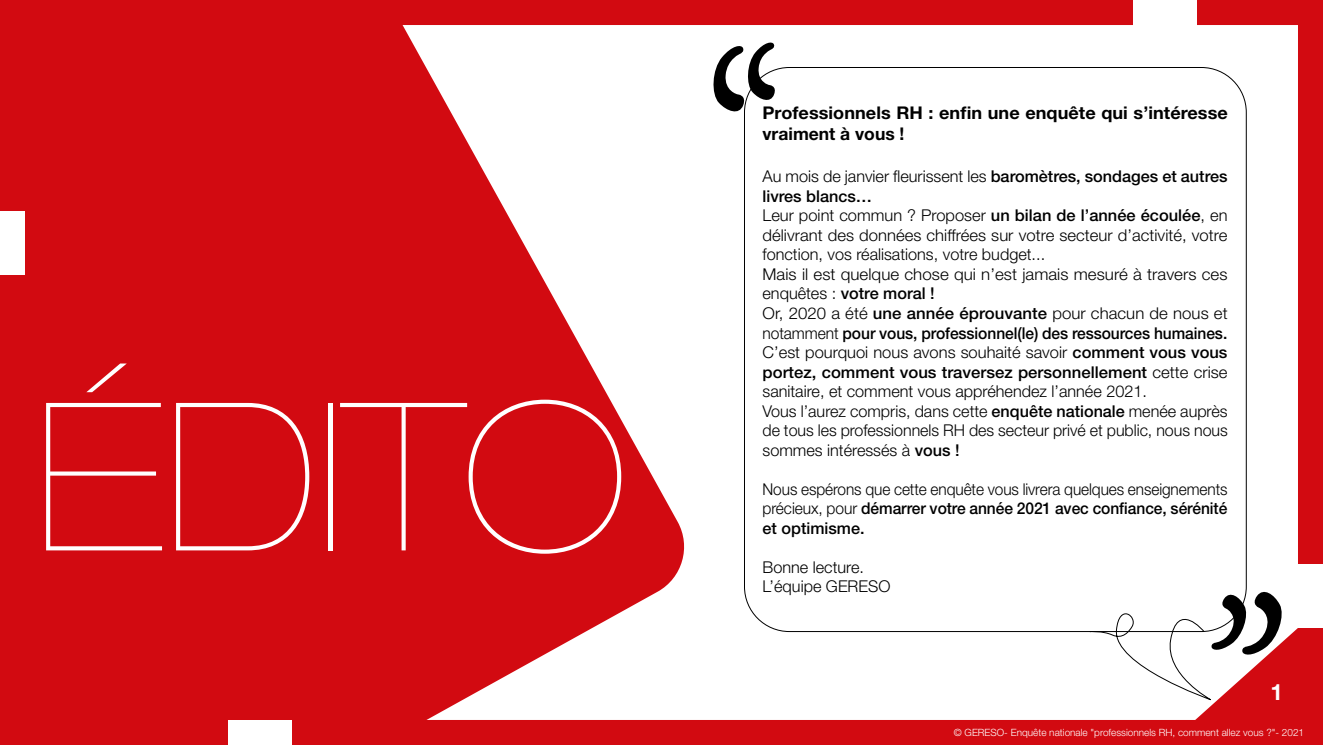
<style>
.page{position:relative;width:1323px;height:745px;background:#fff}
.page>*{position:absolute;margin:0;border:0;box-sizing:border-box;transform-origin:0 0}
.t1{font:200 expanded 206.25px "Helvetica Neue LT Std";color:#fff}
.t2{font:700 22.5px "Helvetica Neue LT Std";color:#fff}
.Texte_bulles{font:700 17.5px/21px "Helvetica Neue LT Std";letter-spacing:.005em;color:#000}
.Texte_bulles-2{font:300 16.25px/19.5px "Helvetica Neue LT Std";color:#000;text-align:justify}
.Texte_bulles-3{font:500 16.25px/19.5px "Helvetica Neue LT Std";letter-spacing:-.005em;color:#000}
.Texte_bulles-4{font:300 16.25px/19.5px "Helvetica Neue LT Std";color:#000;text-align:justify;scale:.95 1}
.Texte_bulles-5{font:300 16.25px/19.5px "Helvetica Neue LT Std";color:#000;scale:1.04 1}
.t3{font:300 10px "Helvetica Neue LT Std";color:#fff}
.s1{font-weight:300}
.s2{font-weight:500}
</style>
<div class="page">
<svg style="left:25px;top:25px;width:660px;height:694px;fill:#d20a11"></svg>
<svg style="left:713px;top:42px;width:64px;height:74px"></svg>
<svg style="left:1089px;top:586px;width:209px;height:133px"></svg>
<div style="left:0;top:0;width:1323px;height:25px;background:#d20a11"></div>
<div style="left:0;top:719px;width:1323px;height:25px;background:#d20a11"></div>
<div style="left:1298px;top:3px;width:25px;height:738px;background:#d20a11"></div>
<div style="left:0;top:3px;width:25px;height:738px;background:#d20a11"></div>
<div style="left:1133px;top:0;width:63px;height:26px;background:#fff"></div>
<div style="left:1298px;top:563px;width:25px;height:64px;background:#fff"></div>
<div style="left:0;top:210px;width:25px;height:64px;background:#fff"></div>
<div style="left:228px;top:719px;width:64px;height:25px;background:#fff"></div>
<p class="t1" style="left:35px;top:356px;width:594px">ÉDITO</p>
<p class="Texte_bulles" style="left:762px;top:102px;width:467px">Professionnels RH : enfin une enquête qui s’intéresse vraiment à vous !</p>
<p class="Texte_bulles-3" style="left:762px;top:166px;width:467px"><span class="s1">Au mois de janvier fleurissent les</span> baromètres, sondages et autres livres blancs…</p>
<p class="Texte_bulles-2" style="left:762px;top:205px;width:466px">Leur point commun ? Proposer <span class="s2">un bilan de l’année écoulée</span>, en délivrant des données chiffrées sur votre secteur d’activité, votre fonction, vos réalisations, votre budget...</p>
<p class="Texte_bulles-5" style="left:762px;top:264px;width:449px">Mais il est quelque chose qui n’est jamais mesuré à travers ces enquêtes : <span class="s2">votre moral !</span></p>
<p class="Texte_bulles-3" style="left:762px;top:303px;width:467px"><span class="s1">Or, 2020 a été</span> une année éprouvante <span class="s1">pour chacun de nous et notamment</span> pour vous, professionnel(le) des ressources humaines.</p>
<p class="Texte_bulles-2" style="left:762px;top:342px;width:466px">C’est pourquoi nous avons souhaité savoir <span class="s2">comment vous vous portez, comment vous traversez personnellement</span> cette crise sanitaire, et comment vous appréhendez l’année 2021.</p>
<p class="Texte_bulles-2" style="left:762px;top:400px;width:467px">Vous l’aurez compris, dans cette <span class="s2">enquête nationale</span> menée auprès de tous les professionnels RH des secteur privé et public, nous nous sommes intéressés à <span class="s2">vous !</span></p>
<p class="Texte_bulles-4" style="left:762px;top:478px;width:491px">Nous espérons que cette enquête vous livrera quelques enseignements précieux, pour <span class="s2">démarrer votre année 2021 avec confiance, sérénité et optimisme.</span></p>
<p class="Texte_bulles-2" style="left:762px;top:556px;width:103px">Bonne lecture.</p>
<p class="Texte_bulles-2" style="left:762px;top:576px;width:129px">L’équipe GERESO</p>
<h2 class="t2" style="left:1270px;top:678px;width:14px">1</h2>
<p class="t3" style="left:954px;top:725px;width:352px">© GERESO- Enquête nationale "professionnels RH, comment allez vous ?"- 2021</p>
</div>
